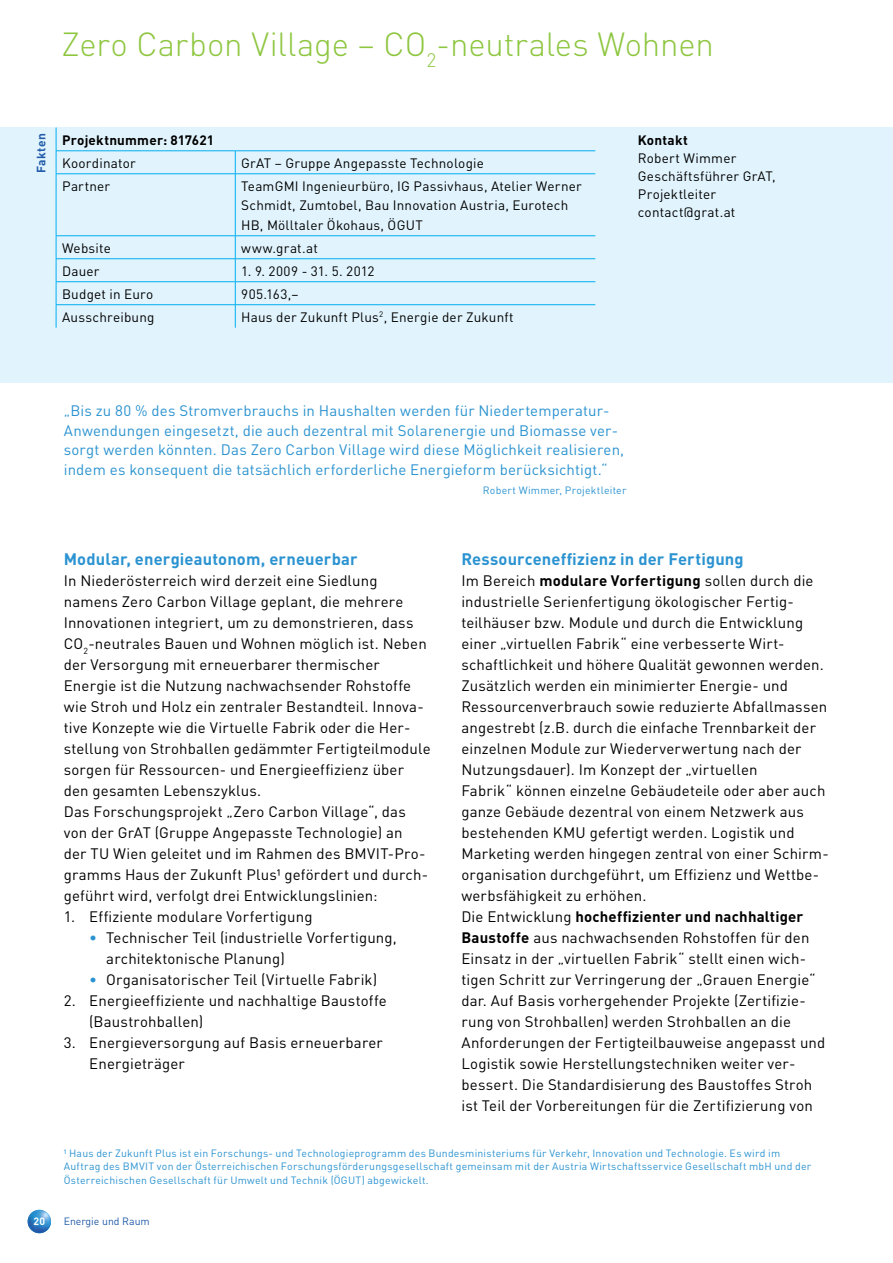
<style>
.page{position:relative;width:893px;height:1263px;background:#fff}
.page>*{position:absolute;margin:0;border:0;box-sizing:border-box;transform-origin:0 0}
.t1{font:300 33px "DIN";letter-spacing:-.005em;color:#8dc63f}
.t2{font:700 16.5px "DIN";letter-spacing:.01em;color:#2b93d1}
.t3{font:15px/21px "DIN";letter-spacing:.01em;color:#000}
.t4{font:15px/19.5px "DIN";letter-spacing:.01em;color:#2b93d1}
.t5{font:13.5px/18px "DIN";letter-spacing:.015em;color:#000}
.t6{font:700 13.5px "DIN";letter-spacing:.015em;color:#000}
.t7{font:700 12px "DIN";letter-spacing:.02em;color:#225ba9}
.t8{font:10.5px/13.5px "DIN";letter-spacing:.02em;color:#2b93d1}
.t9{font:10.5px "DIN";color:#225ba9}
.t10{font:700 10.5px "DIN";color:#fff}
.s1{color:#2b93d1}
.s2{font-weight:700}
</style>
<div class="page">
<div style="left:0;top:128px;width:893px;height:255px;background:#e1f4fd"></div>
<img style="left:28px;top:1210px;width:23px;height:23px;border-radius:12px">
<hr style="left:56px;top:151px;width:179px;height:1px;background:#00aeef">
<svg style="left:56px;top:128px;width:1px;height:46px"></svg>
<hr style="left:235px;top:151px;width:360px;height:1px;background:#00aeef">
<svg style="left:235px;top:151px;width:1px;height:23px"></svg>
<hr style="left:56px;top:174px;width:179px;height:1px;background:#00aeef">
<hr style="left:56px;top:174px;width:1px;height:62px;background:#00aeef">
<hr style="left:235px;top:174px;width:360px;height:1px;background:#00aeef">
<hr style="left:235px;top:174px;width:1px;height:62px;background:#00aeef">
<hr style="left:56px;top:235px;width:179px;height:1px;background:#00aeef">
<hr style="left:235px;top:235px;width:360px;height:1px;background:#00aeef">
<hr style="left:56px;top:258px;width:179px;height:1px;background:#00aeef">
<hr style="left:235px;top:258px;width:360px;height:1px;background:#00aeef">
<hr style="left:56px;top:281px;width:179px;height:1px;background:#00aeef">
<hr style="left:235px;top:281px;width:360px;height:1px;background:#00aeef">
<hr style="left:56px;top:304px;width:179px;height:1px;background:#00aeef">
<svg style="left:56px;top:236px;width:1px;height:92px"></svg>
<hr style="left:235px;top:304px;width:360px;height:1px;background:#00aeef">
<svg style="left:235px;top:236px;width:1px;height:92px"></svg>
<h1 class="t1" style="left:62px;top:24px;width:654px">Zero Carbon Village – CO<sub>2</sub>-neutrales Wohnen</h1>
<p class="t7" style="left:33px;top:173px;width:41px;rotate:-90deg">Fakten</p>
<p class="t6" style="left:62px;top:131px;width:153px">Projektnummer: 817621</p>
<p class="t5" style="left:62px;top:154px;width:75px">Koordinator</p>
<p class="t5" style="left:241px;top:154px;width:244px">GrAT – Gruppe Angepasste Technologie</p>
<p class="t5" style="left:62px;top:177px;width:50px">Partner</p>
<p class="t5" style="left:241px;top:176px;width:342px;line-height:19.5px">TeamGMI Ingenieurbüro, IG Passivhaus, Atelier Werner<br>Schmidt, Zumtobel, Bau Innovation Austria, Eurotech<br>HB, Mölltaler Ökohaus, ÖGUT</p>
<p class="t5" style="left:62px;top:239px;width:50px">Website</p>
<p class="t5" style="left:241px;top:239px;width:78px">www.grat.at</p>
<p class="t5" style="left:62px;top:262px;width:39px">Dauer</p>
<p class="t5" style="left:241px;top:262px;width:135px">1. 9. 2009 - 31. 5. 2012</p>
<p class="t5" style="left:62px;top:285px;width:93px">Budget in Euro</p>
<p class="t5" style="left:241px;top:285px;width:59px">905.163,–</p>
<p class="t5" style="left:62px;top:308px;width:94px">Ausschreibung</p>
<p class="t5" style="left:241px;top:308px;width:274px">Haus der Zukunft Plus<sup>2</sup>, Energie der Zukunft</p>
<p class="t6" style="left:638px;top:131px;width:52px">Kontakt</p>
<p class="t5" style="left:638px;top:149px;width:139px">Robert Wimmer<br>Geschäftsführer GrAT,<br>Projektleiter contact@grat.at</p>
<p class="t4" style="left:64px;top:401px;width:562px">„Bis zu 80 % des Stromverbrauchs in Haushalten werden für Niedertemperatur-Anwendungen eingesetzt, die auch dezentral mit Solarenergie und Biomasse ver&shy;sorgt werden könnten. Das Zero Carbon Village wird diese Möglichkeit realisieren, indem es konsequent die tatsächlich erforderliche Energieform berücksichtigt.“</p>
<p class="t8" style="left:483px;top:483px;width:145px">Robert Wimmer, Projektleiter</p>
<p class="t2" style="left:64px;top:548px;width:295px">Modular, energieautonom, erneuerbar</p>
<p class="t3" style="left:64px;top:569px;width:368px">In Niederösterreich wird derzeit eine Siedlung namens Zero Carbon Village geplant, die mehrere Innovationen integriert, um zu demonstrieren, dass CO<sub>2</sub>-neutrales Bauen und Wohnen möglich ist. Neben der Versorgung mit erneuerbarer thermischer Energie ist die Nutzung nachwachsender Rohstoffe wie Stroh und Holz ein zentraler Bestandteil. Innova&shy;tive Konzepte wie die Virtuelle Fabrik oder die Her&shy;stellung von Strohballen gedämmter Fertigteilmodule sorgen für Ressourcen- und Energieeffizienz über den gesamten Lebenszyklus.<br>Das Forschungsprojekt „Zero Carbon Village“, das von der GrAT (Gruppe Angepasste Technologie) an<br>der TU Wien geleitet und im Rahmen des BMVIT-Pro&shy;gramms Haus der Zukunft Plus¹ gefördert und durch&shy;geführt wird, verfolgt drei Entwicklungslinien:</p>
<p class="t3" style="left:64px;top:905px;width:250px">1. Effiziente modulare Vorfertigung</p>
<p class="t3" style="left:106px;top:926px;width:292px;text-indent:-17px"><span class="s1">•</span> Technischer Teil (industrielle Vorfertigung, architektonische Planung)</p>
<p class="t3" style="left:89px;top:968px;width:289px"><span class="s1">•</span> Organisatorischer Teil (Virtuelle Fabrik)</p>
<p class="t3" style="left:89px;top:989px;width:299px;text-indent:-26px">2. Energieeffiziente und nachhaltige Baustoffe (Baustrohballen)</p>
<p class="t3" style="left:89px;top:1031px;width:295px;text-indent:-26px">3. Energieversorgung auf Basis erneuerbarer<br>Energieträger</p>
<p class="t2" style="left:461px;top:548px;width:284px">Ressourceneffizienz in der Fertigung</p>
<p class="t3" style="left:461px;top:569px;width:369px">Im Bereich <span class="s2">modulare Vorfertigung</span> sollen durch die industrielle Serienfertigung ökologischer Fertig&shy;teilhäuser bzw. Module und durch die Entwicklung einer „virtuellen Fabrik“ eine verbesserte Wirt&shy;schaftlichkeit und höhere Qualität gewonnen werden.<br>Zusätzlich werden ein minimierter Energie- und Ressourcenverbrauch sowie reduzierte Abfallmassen angestrebt (z.B. durch die einfache Trennbarkeit der einzelnen Module zur Wiederverwertung nach der Nutzungsdauer). Im Konzept der „virtuellen<br>Fabrik“ können einzelne Gebäudeteile oder aber auch ganze Gebäude dezentral von einem Netzwerk aus bestehenden KMU gefertigt werden. Logistik und Marketing werden hingegen zentral von einer Schirm&shy;organisation durchgeführt, um Effizienz und Wettbe&shy;werbsfähigkeit zu erhöhen.<br>Die Entwicklung <span class="s2">hocheffizienter und nachhaltiger Baustoffe</span> aus nachwachsenden Rohstoffen für den Einsatz in der „virtuellen Fabrik“ stellt einen wich&shy;tigen Schritt zur Verringerung der „Grauen Energie“ dar. Auf Basis vorhergehender Projekte (Zertifizie&shy;rung von Strohballen) werden Strohballen an die Anforderungen der Fertigteilbauweise angepasst und Logistik sowie Herstellungstechniken weiter ver&shy;bessert. Die Standardisierung des Baustoffes Stroh ist Teil der Vorbereitungen für die Zertifizierung von</p>
<p class="t8" style="left:64px;top:1146px;width:749px">¹ Haus der Zukunft Plus ist ein Forschungs- und Technologieprogramm des Bundesministeriums für Verkehr, Innovation und Technologie. Es wird im<br>Auftrag des BMVIT von der Österreichischen Forschungsförderungsgesellschaft gemeinsam mit der Austria Wirtschaftsservice Gesellschaft mbH und der<br>Österreichischen Gesellschaft für Umwelt und Technik (ÖGUT) abgewickelt.</p>
<p class="t10" style="left:34px;top:1214px;width:13px">20</p>
<p class="t9" style="left:64px;top:1214px;width:88px">Energie und Raum</p>
</div>
